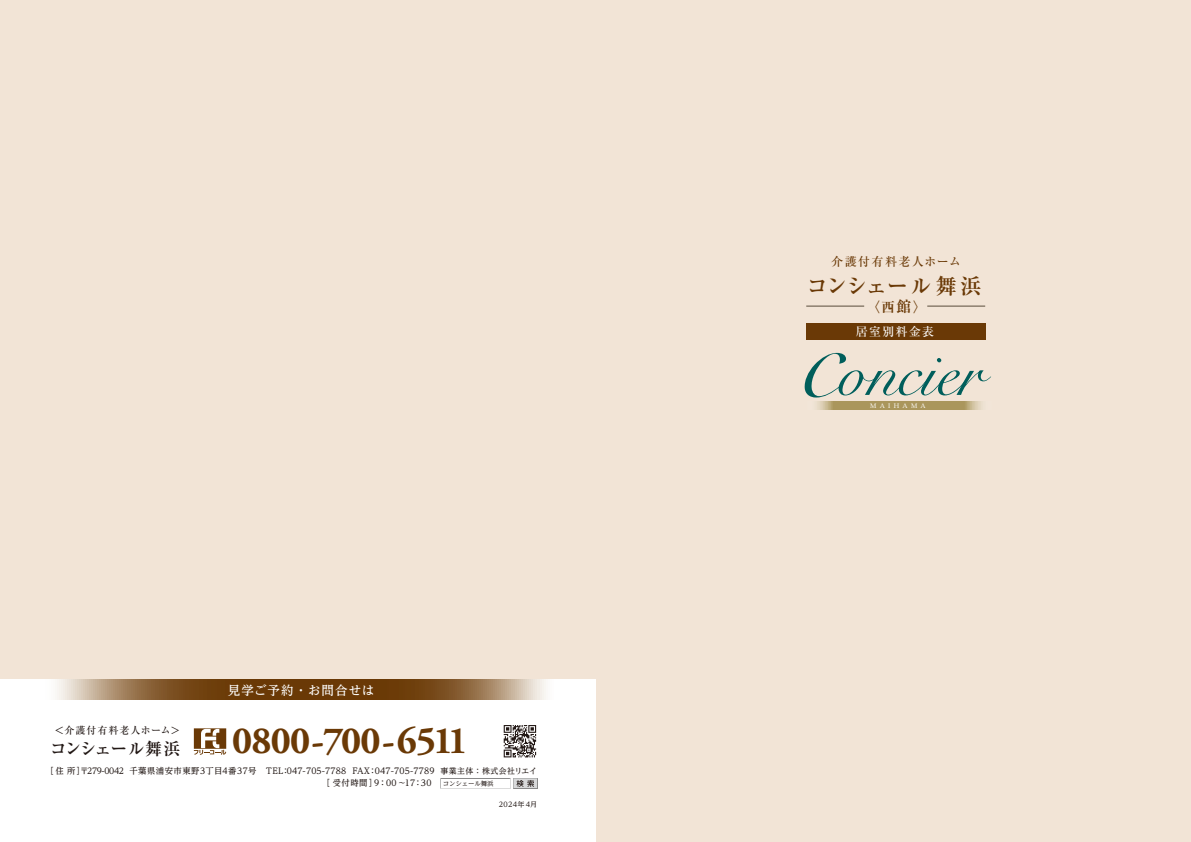
<style>
.page{position:relative;width:1191px;height:842px;background:#f2e4d6}
.page>*{position:absolute;margin:0;border:0;box-sizing:border-box;transform-origin:0 0}
.t1{font:700 38.5px "Adobe Garamond Pro";letter-spacing:-.02em;color:#6a3906}
.t2{font:700 21.5px "Ryumin Pro";letter-spacing:-.02em;color:#6a3906}
.t3{font:700 17px "Ryumin Pro";letter-spacing:-.06em;color:#221815}
.t4{font:700 13.5px "Ryumin Pro";color:#6a3906}
.t5{font:500 12.5px "UD Reimin Pro";letter-spacing:.075em;color:#fff}
.t6{font:500 12px "Ryumin Pro";letter-spacing:.12em;color:#6a3906}
.t7{font:500 12px "Ryumin Pro";letter-spacing:.1em;color:#fff}
.t8{font:500 10px "Ryumin Pro";letter-spacing:.1em;color:#221815}
.t9{font:500 8.5px/12.1px "UD Reimin Pro";letter-spacing:.02em;color:#221815}
.t10{font:500 8px "UD Reimin Pro";letter-spacing:.06em;color:#221815}
.t11{font:500 7px "UD Reimin Pro";letter-spacing:.045em;color:#221815}
.t12{font:6.6px "Book Antiqua";letter-spacing:.5em;color:#fff}
.t13{font:500 6.5px "UD Reimin Pro";letter-spacing:-.02em;color:#221815}
.s1{font-size:15px}
</style>
<div class="page">
<div style="left:0;top:680px;width:595px;height:162px;background:#fff"></div>
<div style="left:806px;top:323px;width:179px;height:17px;background:#6a3906"></div>
<svg style="left:804px;top:353px;width:187px;height:44px"></svg>
<svg style="left:817px;top:401px;width:164px;height:9px"></svg>
<svg style="left:194px;top:728px;width:32px;height:27px"></svg>
<svg style="left:42px;top:679px;width:511px;height:21px;background:#916c44"></svg>
<svg style="left:440px;top:778px;width:97px;height:11px"></svg>
<hr style="left:806px;top:306px;width:58px;height:1px;background:#584b3a">
<hr style="left:927px;top:306px;width:58px;height:1px;background:#584b3a">
<svg style="left:504px;top:725px;width:32px;height:32px"></svg>
<p class="t8" style="left:54px;top:722px;width:127px">＜介護付有料老人ホーム＞</p>
<h3 class="t3" style="left:50px;top:735px;width:132px">コンシェール舞浜</h3>
<h3 class="t5" style="left:228px;top:680px;width:148px">見学ご予約・お問合せは</h3>
<h1 class="t1" style="left:232px;top:718px;width:237px">0800-700-6511</h1>
<p class="t9" style="left:322px;top:764px;width:114px;text-indent:-276px">［住所］〒279-0042 千葉県浦安市東野３丁目４番３７号　TEL：047-705-7788 FAX：047-705-7789［受付時間］9：00～17：30</p>
<p class="t10" style="left:440px;top:764px;width:114px">事業主体：株式会社リエイ　　</p>
<p class="t13" style="left:443px;top:778px;width:52px">コンシェール舞浜</p>
<p class="t11" style="left:499px;top:798px;width:40px">2024年 4月</p>
<h3 class="t6" style="left:831px;top:252px;width:131px">介護付有料老人ホーム</h3>
<h2 class="t2" style="left:806px;top:269px;width:177px">コンシェール舞浜</h2>
<h3 class="t4" style="left:866px;top:296px;width:61px">〈西<span class="s1">館</span>〉</h3>
<h3 class="t7" style="left:856px;top:322px;width:79px">居室別料金表</h3>
<p class="t12" style="left:870px;top:401px;width:57px">MAIHAMA</p>
</div>
